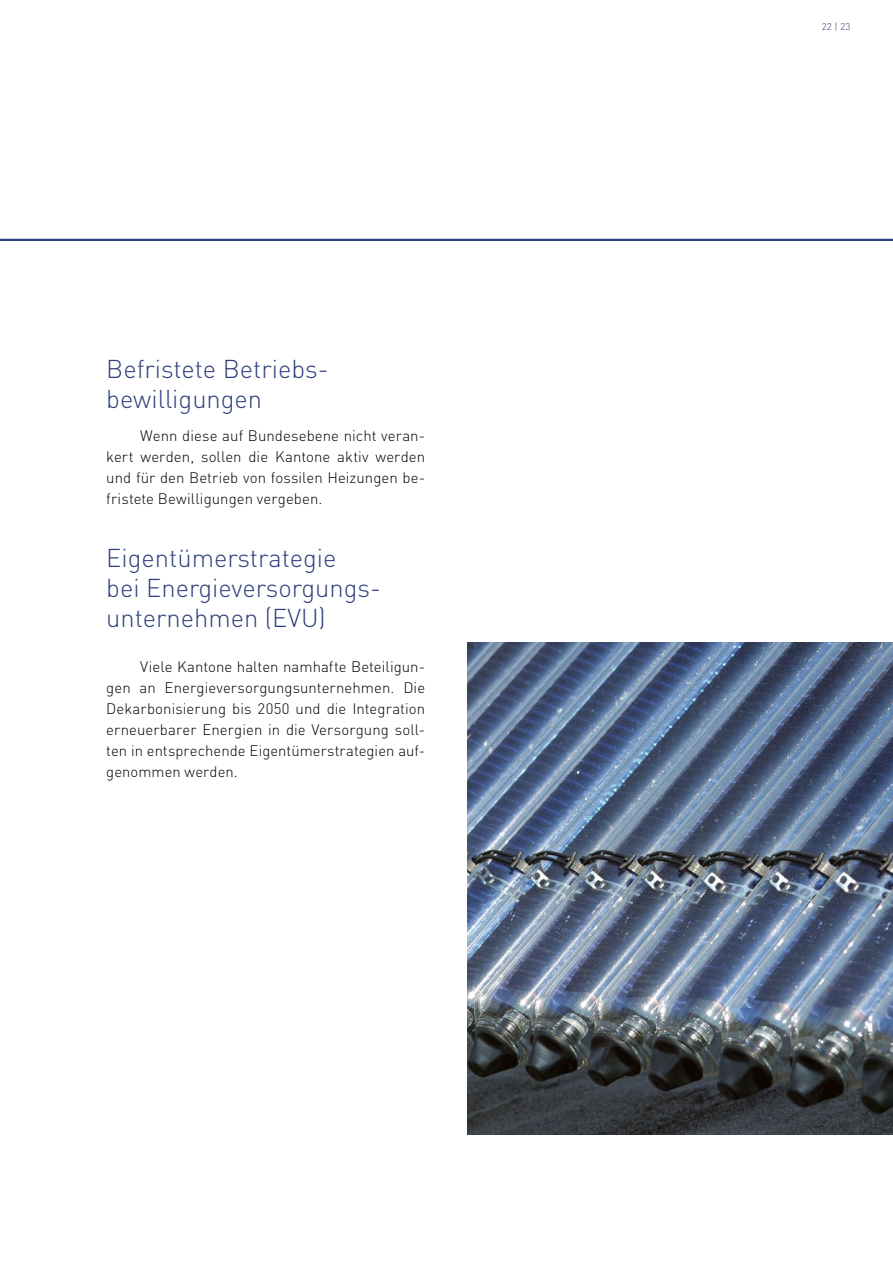
<style>
.page{position:relative;width:893px;height:1263px;background:#fff}
.page>*{position:absolute;margin:0;border:0;box-sizing:border-box;transform-origin:0 0}
.t1{font:300 25.5px/30px "DIN";color:#2f407c}
.t2{font:300 15px/21px "DIN";letter-spacing:.005em;color:#000;text-align:justify}
.t3{font:300 9.75px "DIN";color:#2f407c}
</style>
<div class="page">
<img style="left:468px;top:642px;width:425px;height:492px">
<svg style="left:0;top:238px;width:893px;height:3px;background:#626f9c"></svg>
<h1 class="t1" style="left:106px;top:354px;width:220px">Befristete Betriebs&shy;bewilligungen</h1>
<p class="t2" style="left:106px;top:425px;width:320px;text-indent:34px">Wenn diese auf Bundesebene nicht veran&shy;kert werden, sollen die Kantone aktiv werden und für den Betrieb von fossilen Heizungen be&shy;fristete Bewilligungen vergeben.</p>
<h1 class="t1" style="left:106px;top:543px;width:272px">Eigentümerstrategie<br>bei Energieversorgungs&shy;unternehmen (EVU)</h1>
<p class="t2" style="left:106px;top:656px;width:320px;text-indent:34px">Viele Kantone halten namhafte Beteiligun&shy;gen an Energieversorgungsunternehmen. Die Dekarbonisierung bis 2050 und die Integration erneuerbarer Energien in die Versorgung soll&shy;ten in entsprechende Eigentümerstrategien auf&shy;genommen werden.</p>
<p class="t3" style="left:822px;top:20px;width:30px">22 | 23</p>
</div>
